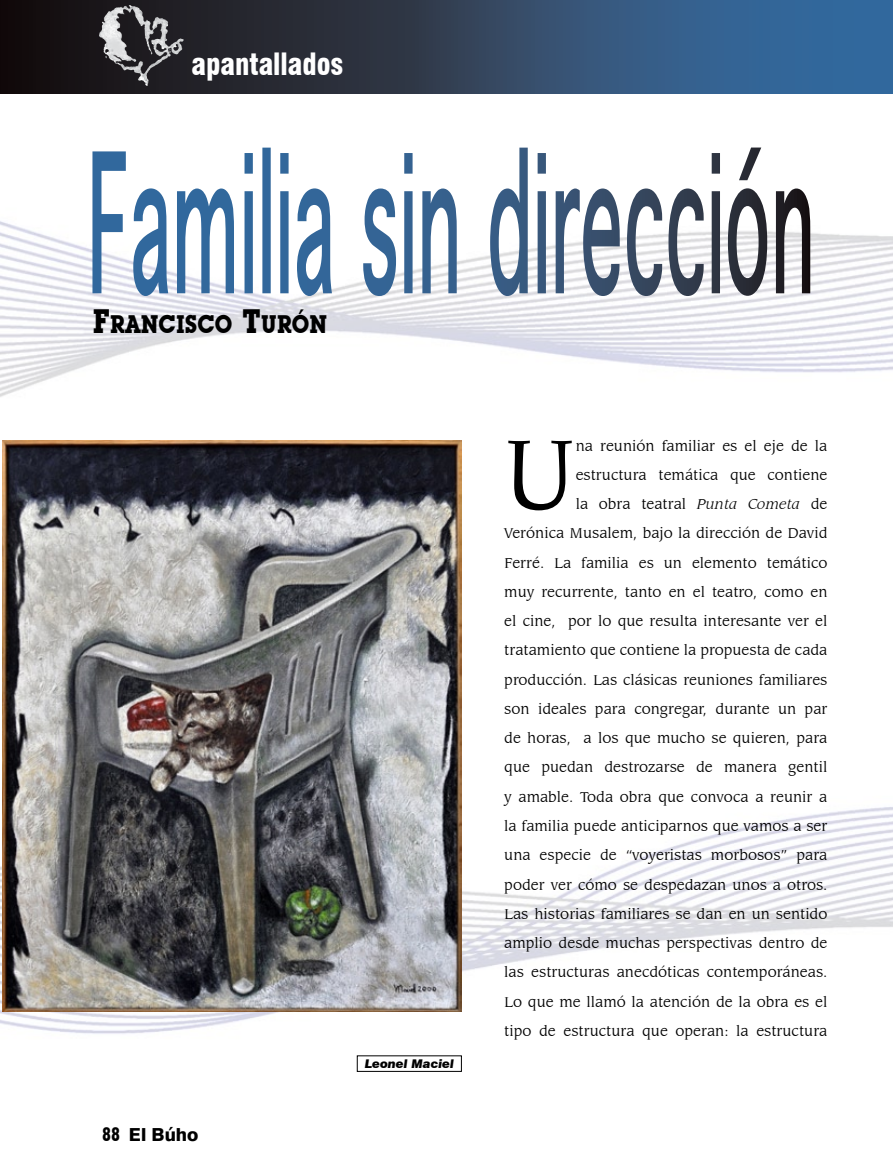
<style>
.page{position:relative;width:893px;height:1170px;background:#fff}
.page>*{position:absolute;margin:0;border:0;box-sizing:border-box;transform-origin:0 0}
.t1{font:109.05px "Leawood IT Cby BT";color:#000}
.t2{font:900 condensed 30px "Swiss 721 BT";color:#fff;scale:.93 1}
.t3{font:700 24.75px "Lubalin Graph IT Cby BT";color:#000;scale:.9 1}
.t4{font:800 18px "Swiss 721 BT";color:#000}
.t5{font:15.75px/29.2px "Leawood IT Cby BT";color:#000;text-align:right}
.t6{font:italic 900 12px "Swiss 721 BT";color:#000}
.s1{font-size:33px}
.s2{font-weight:900;font-stretch:condensed}
.s3{font-style:italic}
</style>
<div class="page">
<img style="left:0;top:0;width:893px;height:1072px">
<div style="left:0;top:0;width:892px;height:94px;background:linear-gradient(to right,#1b0a03,#3d75ac)"></div>
<img style="left:96px;top:0;width:92px;height:89px">
<img style="left:3px;top:440px;width:459px;height:571px">
<svg style="left:92px;top:148px;width:300px;height:148px"></svg>
<h2 class="t2" style="left:192px;top:46px;width:164px">apantallados</h2>
<h3 class="t3" style="left:93px;top:309px;width:262px"><span class="s1">F</span>RANCISCO <span class="s1">T</span>URÓN</h3>
<p class="t4" style="left:102px;top:1123px;width:98px"><span class="s2">88</span> El Búho</p>
<p class="t6" style="left:365px;top:1056px;width:91px">Leonel Maciel</p>
<p class="t5" style="left:504px;top:431px;width:325px">na reunión familiar es el eje de la estructura temática que contiene<br>la obra teatral <span class="s3">Punta Cometa</span> de<br>Verónica Musalem, bajo la dirección de David Ferré. La familia es un elemento temático muy recurrente, tanto en el teatro, como en el cine, por lo que resulta interesante ver el tratamiento que contiene la propuesta de cada producción. Las clásicas reuniones familiares son ideales para congregar, durante un par de horas, a los que mucho se quieren, para que puedan destrozarse de manera gentil y amable. Toda obra que convoca a reunir a la familia puede anticiparnos que vamos a ser una especie de “voyeristas morbosos” para poder ver cómo se despedazan unos a otros.<br>Las historias familiares se dan en un sentido amplio desde muchas perspectivas dentro de las estructuras anecdóticas contemporáneas.<br>Lo que me llamó la atención de la obra es el tipo de estructura que operan: la estructura</p>
<h1 class="t1" style="left:504px;top:411px;width:73px">U</h1>
</div>
